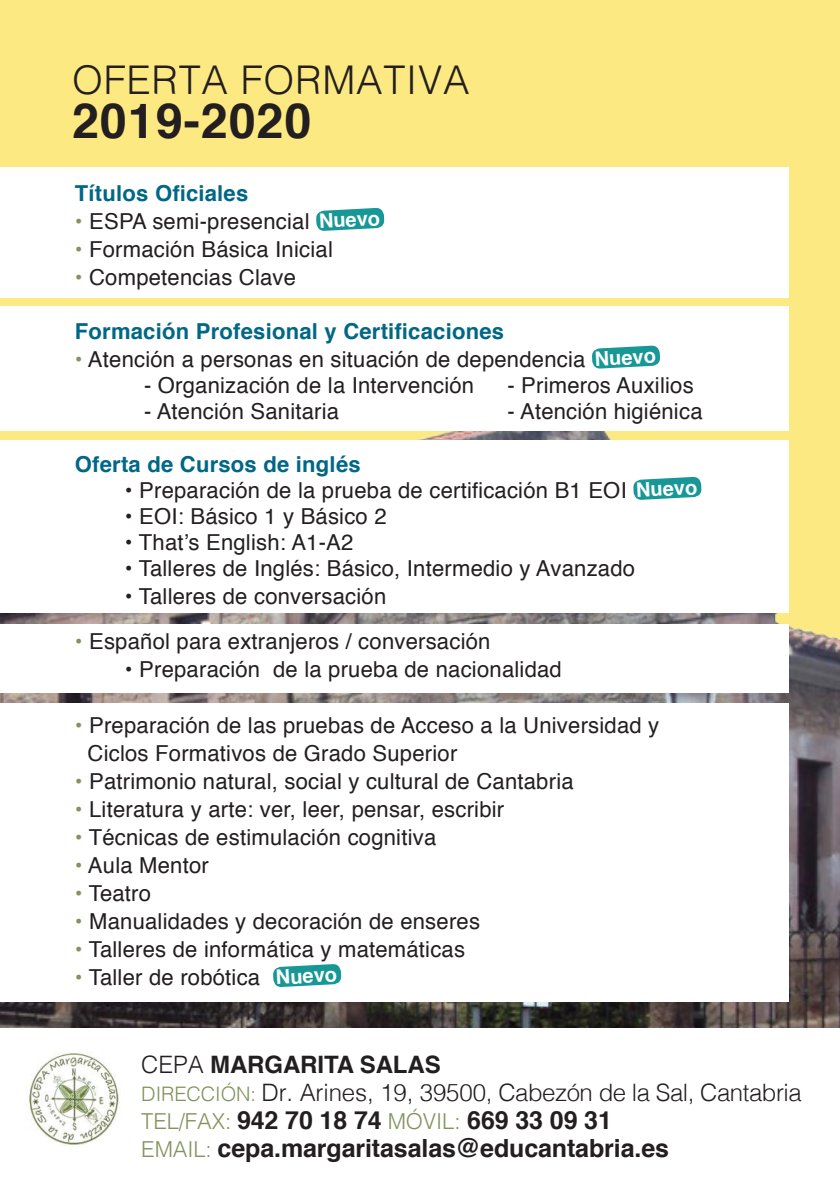
<style>
.page{position:relative;width:840px;height:1191px;background:#fff}
.page>*{position:absolute;margin:0;border:0;box-sizing:border-box;transform-origin:0 0}
.t1{font:700 48.4px "Helvetica";letter-spacing:.02em;color:#231f20}
.t2{font:300 39.6px "Helvetica";letter-spacing:.02em;color:#231f20}
.t3{font:700 25px "Helvetica";letter-spacing:-.005em;color:#231f20}
.t4{font:300 24px "Helvetica";letter-spacing:-.02em;color:#231f20}
.t5{font:700 24px "Helvetica";letter-spacing:-.005em;color:#231f20}
.t6{font:22px "Helvetica";letter-spacing:.01em;color:#231f20}
.t7{font:700 22px "Helvetica";letter-spacing:.01em;color:#006786}
.t8{font:700 20px "Helvetica";color:#fff}
.s1{color:#80945c}
.s2{font-weight:300}
.s3{font-size:20px;color:#80945c}
.s4{font-weight:300;font-size:22px;color:#80945c}
</style>
<div class="page">
<div style="left:0;top:0;width:839px;height:1023px;background:#fde982"></div>
<img style="left:0;top:357px;width:839px;height:670px">
<img style="left:25px;top:1052px;width:96px;height:94px">
<div style="left:0;top:703px;width:788px;height:299px;background:#fff"></div>
<div style="left:0;top:624px;width:788px;height:68px;background:#fff"></div>
<div style="left:0;top:306px;width:788px;height:125px;background:#fff"></div>
<div style="left:0;top:167px;width:788px;height:130px;background:#fff"></div>
<div style="left:0;top:439px;width:788px;height:173px;background:#fff"></div>
<svg style="left:316px;top:208px;width:68px;height:23px;background:#3ca7a7"></svg>
<svg style="left:592px;top:345px;width:68px;height:24px"></svg>
<svg style="left:633px;top:476px;width:68px;height:24px"></svg>
<svg style="left:273px;top:964px;width:68px;height:23px;background:#3ca7a7"></svg>
<p class="t2" style="left:72px;top:47px;width:399px">OFERTA FORMATIVA</p>
<p class="t1" style="left:72px;top:82px;width:241px">2019-2020</p>
<p class="t7" style="left:75px;top:175px;width:175px">Títulos Oficiales</p>
<p class="t6" style="left:75px;top:204px;width:236px"><span class="s1">•</span> ESPA semi-presencial</p>
<p class="t8" style="left:318px;top:205px;width:63px;rotate:-3deg">Nuevo</p>
<p class="t6" style="left:75px;top:232px;width:259px"><span class="s1">•</span> Formación Básica Inicial</p>
<p class="t6" style="left:75px;top:260px;width:222px"><span class="s1">•</span> Competencias Clave</p>
<p class="t7" style="left:75px;top:314px;width:430px">Formación Profesional y Certificaciones</p>
<p class="t6" style="left:75px;top:342px;width:511px"><span class="s1">•</span> Atención a personas en situación de dependencia</p>
<p class="t8" style="left:593px;top:343px;width:63px;rotate:-3deg">Nuevo</p>
<p class="t6" style="left:144px;top:368px;width:331px">- Organización de la Intervención</p>
<p class="t6" style="left:507px;top:368px;width:188px">- Primeros Auxilios</p>
<p class="t6" style="left:144px;top:395px;width:196px">- Atención Sanitaria</p>
<p class="t6" style="left:507px;top:395px;width:196px">- Atención higiénica</p>
<p class="t7" style="left:75px;top:446px;width:287px">Oferta de Cursos de inglés</p>
<p class="t6" style="left:125px;top:473px;width:503px">• Preparación de la prueba de certificación B1 EOI</p>
<p class="t8" style="left:635px;top:474px;width:63px;rotate:-3deg">Nuevo</p>
<p class="t6" style="left:125px;top:499px;width:263px">• EOI: Básico 1 y Básico 2</p>
<p class="t6" style="left:125px;top:525px;width:230px">• That’s English: A1-A2</p>
<p class="t6" style="left:125px;top:551px;width:511px">• Talleres de Inglés: Básico, Intermedio y Avanzado</p>
<p class="t6" style="left:125px;top:579px;width:263px">• Talleres de conversación</p>
<p class="t6" style="left:75px;top:624px;width:417px"><span class="s1">•</span> Español para extranjeros / conversación</p>
<p class="t6" style="left:125px;top:652px;width:438px">• Preparación de la prueba de nacionalidad</p>
<p class="t6" style="left:75px;top:708px;width:585px"><span class="s1">•</span> Preparación de las pruebas de Acceso a la Universidad y</p>
<p class="t6" style="left:88px;top:736px;width:371px">Ciclos Formativos de Grado Superior</p>
<p class="t6" style="left:75px;top:764px;width:500px"><span class="s1">•</span> Patrimonio natural, social y cultural de Cantabria</p>
<p class="t6" style="left:75px;top:792px;width:430px"><span class="s1">•</span> Literatura y arte: ver, leer, pensar, escribir</p>
<p class="t6" style="left:75px;top:820px;width:363px"><span class="s1">•</span> Técnicas de estimulación cognitiva</p>
<p class="t6" style="left:75px;top:848px;width:135px"><span class="s1">•</span> Aula Mentor</p>
<p class="t6" style="left:75px;top:876px;width:78px"><span class="s1">•</span> Teatro</p>
<p class="t6" style="left:75px;top:904px;width:406px"><span class="s1">•</span> Manualidades y decoración de enseres</p>
<p class="t6" style="left:75px;top:932px;width:391px"><span class="s1">•</span> Talleres de informática y matemáticas</p>
<p class="t6" style="left:75px;top:960px;width:187px"><span class="s1">•</span> Taller de robótica</p>
<p class="t8" style="left:275px;top:961px;width:63px;rotate:-3deg">Nuevo</p>
<p class="t5" style="left:141px;top:1045px;width:301px"><span class="s2">CEPA</span> MARGARITA SALAS</p>
<p class="t4" style="left:141px;top:1072px;width:661px"><span class="s3">DIRECCIÓN:</span> Dr. Arines, 19, 39500, Cabezón de la Sal, Cantabria</p>
<p class="t3" style="left:141px;top:1100px;width:472px"><span class="s4">TEL/FAX:</span> 942 70 18 74 <span class="s4">MÓVIL:</span> 669 33 09 31</p>
<p class="t3" style="left:141px;top:1128px;width:529px"><span class="s4">EMAIL:</span> cepa.margaritasalas@educantabria.es</p>
</div>
